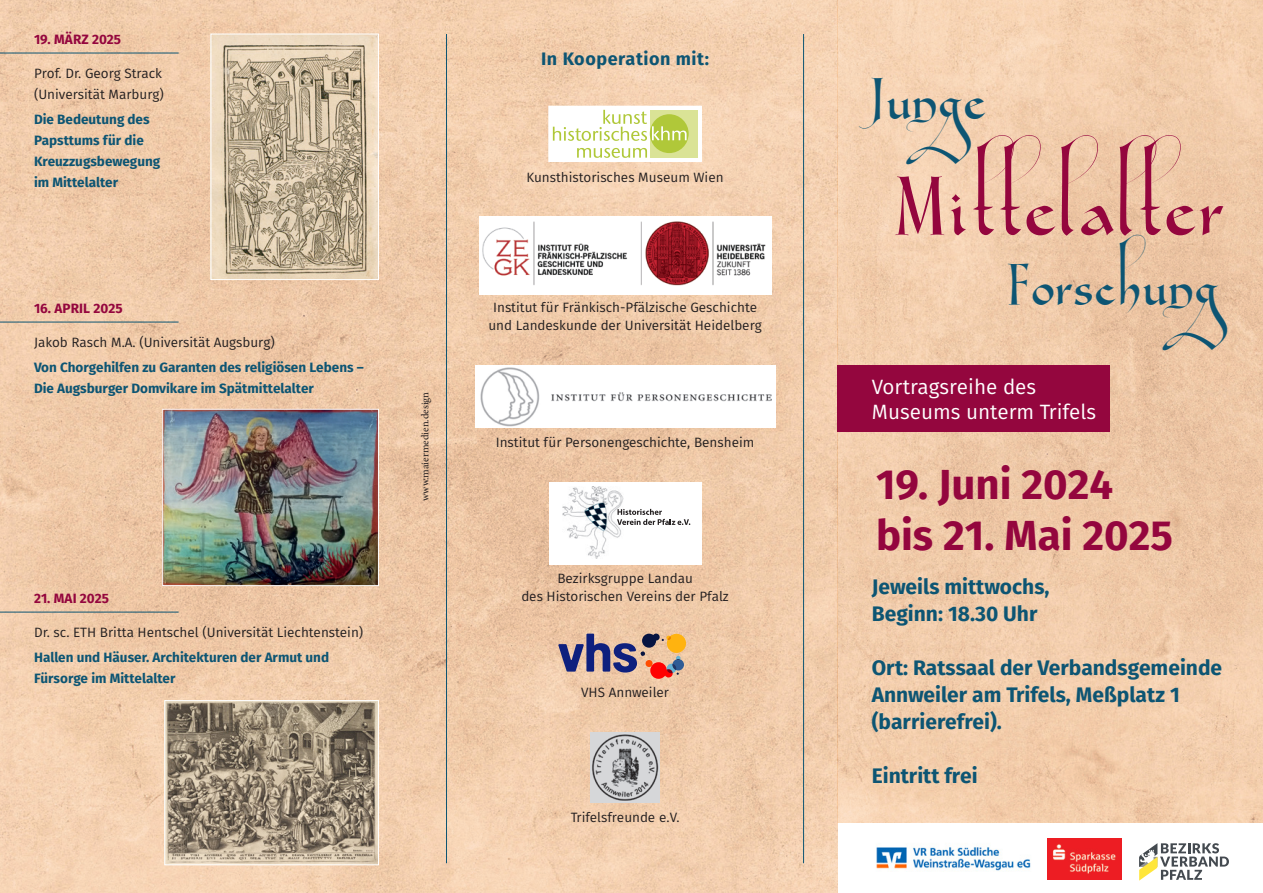
<style>
.page{position:relative;width:1263px;height:893px;background:#fff}
.page>*{position:absolute;margin:0;border:0;box-sizing:border-box;transform-origin:0 0}
.t1{font:58.95px "Gondola SD Swash";letter-spacing:.01em;color:#94063e}
.t2{font:700 42px/50.4px "Fira Sans";color:#94063e}
.t3{font:41.25px "Gondola SD Swash";color:#0d5573}
.t4{font:700 21px/27px "Fira Sans";color:#0d5573}
.t5{font:20.7px/24.9px "Fira Sans";color:#fff}
.t6{font:700 18px "Fira Sans";letter-spacing:.03em;color:#0d5573}
._4_autoren_breit{font:13.5px/18px "Fira Sans";color:#231f20;text-align:center}
._5_Titel_breit{font:700 13.5px/21px "Fira Sans";color:#0d5573}
._3_Titel{font:700 13.5px/21px "Fira Sans";color:#0d5573}
._2_autoren{font:13.5px/21px "Fira Sans";color:#231f20}
._1_datum{font:700 13.5px "Fira Sans";color:#94063e}
.t7{font:10.5px "Minion Pro";color:#231f20}
</style>
<div class="page">
<img style="left:838px;top:0;width:425px;height:823px">
<img style="left:0;top:0;width:838px;height:893px">
<div style="left:838px;top:366px;width:272px;height:66px;background:#94063e"></div>
<div style="left:549px;top:106px;width:152px;height:55px;background:#fff"></div>
<div style="left:650px;top:110px;width:47px;height:47px;background:#dae396"></div>
<div style="left:650px;top:114px;width:39px;height:39px;background:#b0c839;border-radius:50%"></div>
<svg style="left:553px;top:110px;width:133px;height:31px"></svg>
<svg style="left:577px;top:148px;width:70px;height:10px"></svg>
<img style="left:479px;top:217px;width:292px;height:77px">
<div style="left:475px;top:365px;width:301px;height:63px;background:#fff"></div>
<img style="left:480px;top:367px;width:291px;height:60px">
<div style="left:549px;top:482px;width:152px;height:83px;background:#fff"></div>
<img style="left:562px;top:486px;width:61px;height:72px">
<svg style="left:617px;top:509px;width:73px;height:16px"></svg>
<svg style="left:558px;top:634px;width:128px;height:45px;background:#ac8c89"></svg>
<img style="left:590px;top:732px;width:70px;height:71px">
<hr style="left:0;top:53px;width:179px;height:1px;background:#0d5573">
<hr style="left:0;top:322px;width:179px;height:1px;background:#0d5573">
<hr style="left:0;top:612px;width:179px;height:1px;background:#0d5573">
<img style="left:213px;top:36px;width:164px;height:242px">
<div style="left:211px;top:34px;width:168px;height:246px;border:1px solid #fff"></div>
<img style="left:164px;top:411px;width:213px;height:173px">
<div style="left:162px;top:409px;width:217px;height:177px;border:1px solid #fff"></div>
<img style="left:166px;top:702px;width:211px;height:161px">
<div style="left:164px;top:700px;width:215px;height:165px;border:1px solid #fff"></div>
<hr style="left:446px;top:34px;width:1px;height:829px;background:#0d5573">
<hr style="left:803px;top:34px;width:1px;height:829px;background:#0d5573">
<img style="left:876px;top:847px;width:155px;height:24px">
<img style="left:1047px;top:839px;width:74px;height:40px">
<svg style="left:1139px;top:843px;width:90px;height:38px"></svg>
<p class="_1_datum" style="left:34px;top:30px;width:89px">19. MÄRZ 2025</p>
<p class="_2_autoren" style="left:34px;top:63px;width:131px">Prof. Dr. Georg Strack (Universität Marburg)</p>
<p class="_3_Titel" style="left:34px;top:109px;width:128px">Die Bedeutung des<br>Papsttums für die<br>Kreuzzugsbewegung im Mittelalter</p>
<p class="_1_datum" style="left:34px;top:299px;width:90px">16. APRIL 2025</p>
<p class="_4_autoren_breit" style="left:34px;top:333px;width:242px">Jakob Rasch M.A. (Universität Augsburg)</p>
<p class="_5_Titel_breit" style="left:34px;top:357px;width:331px">Von Chorgehilfen zu Garanten des religiösen Lebens –<br>Die Augsburger Domvikare im Spätmittelalter</p>
<p class="_1_datum" style="left:34px;top:589px;width:77px">21. MAI 2025</p>
<p class="_4_autoren_breit" style="left:34px;top:623px;width:331px">Dr. sc. ETH Britta Hentschel (Universität Liechtenstein)</p>
<p class="_5_Titel_breit" style="left:34px;top:647px;width:297px">Hallen und Häuser. Architekturen der Armut und<br>Fürsorge im Mittelalter</p>
<p class="t7" style="left:418px;top:501px;width:111px;rotate:-90deg">www.maiermedien.design</p>
<p class="t6" style="left:541px;top:46px;width:169px">In Kooperation mit:</p>
<p class="_4_autoren_breit" style="left:527px;top:168px;width:199px">Kunsthistorisches Museum Wien</p>
<p class="_4_autoren_breit" style="left:488px;top:298px;width:275px">Institut für Fränkisch-Pfälzische Geschichte und Landeskunde der Universität Heidelberg</p>
<p class="_4_autoren_breit" style="left:496px;top:433px;width:260px">Institut für Personengeschichte, Bensheim</p>
<p class="_4_autoren_breit" style="left:521px;top:569px;width:209px">Bezirksgruppe Landau<br>des Historischen Vereins der Pfalz</p>
<p class="_4_autoren_breit" style="left:581px;top:683px;width:89px">VHS Annweiler</p>
<p class="_4_autoren_breit" style="left:571px;top:808px;width:110px">Trifelsfreunde e.V.</p>
<p class="t3" style="left:869px;top:81px;width:137px">Junge</p>
<p class="t1" style="left:895px;top:180px;width:332px">Mittelalter</p>
<p class="t3" style="left:1008px;top:267px;width:254px">Forschung</p>
<p class="t5" style="left:872px;top:375px;width:226px">Vortragsreihe des<br>Museums unterm Trifels</p>
<p class="t2" style="left:876px;top:459px;width:299px">19. Juni 2024 bis 21. Mai 2025</p>
<p class="t4" style="left:872px;top:573px;width:179px">Jeweils mittwochs,</p>
<p class="t4" style="left:872px;top:600px;width:167px">Beginn: 18.30 Uhr</p>
<p class="t4" style="left:872px;top:654px;width:352px">Ort: Ratssaal der Verbandsgemeinde<br>Annweiler am Trifels, Meßplatz 1</p>
<p class="t4" style="left:872px;top:708px;width:132px">(barrierefrei).</p>
<p class="t4" style="left:872px;top:762px;width:107px">Eintritt frei</p>
</div>
